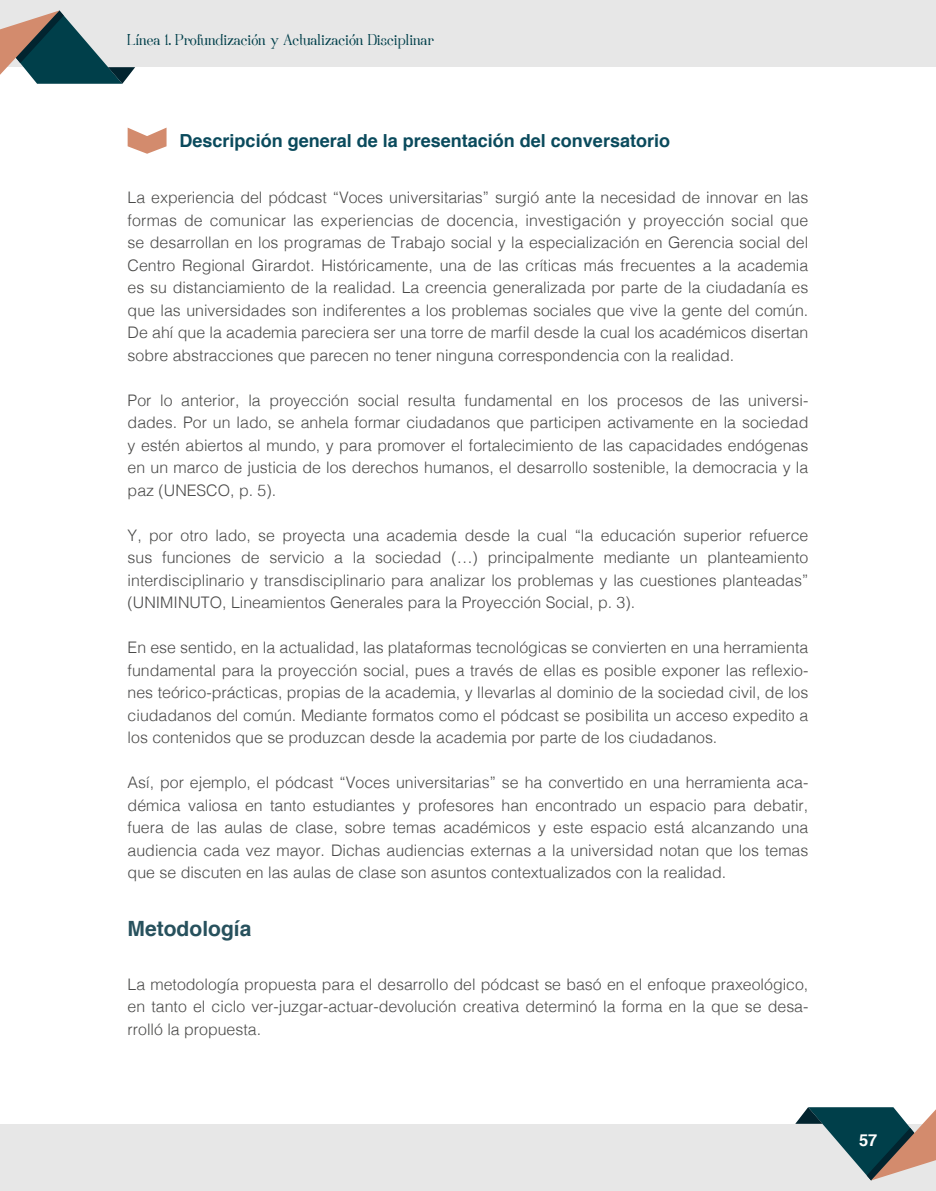
<style>
.page{position:relative;width:936px;height:1191px;background:#fff}
.page>*{position:absolute;margin:0;border:0;box-sizing:border-box;transform-origin:0 0}
.t1{font:700 21px "Helvetica";color:#27515d}
.t2{font:700 18px "Helvetica";color:#0a4a5c}
.t3{font:18px "Fortunatus";color:#003f4a}
.t4{font:700 16.5px "Helvetica";color:#fff}
.t5{font:300 15.9px/22.5px "Helvetica";color:#4a4a49;text-align:justify}
</style>
<div class="page">
<div style="left:0;top:1123px;width:935px;height:68px;background:#e7e7e7"></div>
<svg style="left:795px;top:1107px;width:140px;height:73px"></svg>
<div style="left:0;top:0;width:935px;height:67px;background:#e7e7e7"></div>
<svg style="left:0;top:11px;width:135px;height:73px"></svg>
<svg style="left:128px;top:128px;width:38px;height:26px"></svg>
<p class="t3" style="left:128px;top:27px;width:308px">Línea 1. Profundización y Actualización Disciplinar</p>
<p class="t2" style="left:179px;top:126px;width:492px">Descripción general de la presentación del conversatorio</p>
<p class="t5" style="left:128px;top:185px;width:682px">La experiencia del pódcast “Voces universitarias” surgió ante la necesidad de innovar en las formas de comunicar las experiencias de docencia, investigación y proyección social que se desarrollan en los programas de Trabajo social y la especialización en Gerencia social del Centro Regional Girardot. Históricamente, una de las críticas más frecuentes a la academia es su distanciamiento de la realidad. La creencia generalizada por parte de la ciudadanía es que las universidades son indiferentes a los problemas sociales que vive la gente del común.<br>De ahí que la academia pareciera ser una torre de marfil desde la cual los académicos disertan sobre abstracciones que parecen no tener ninguna correspondencia con la realidad.</p>
<p class="t5" style="left:128px;top:388px;width:682px">Por lo anterior, la proyección social resulta fundamental en los procesos de las universi&shy;dades. Por un lado, se anhela formar ciudadanos que participen activamente en la sociedad y estén abiertos al mundo, y para promover el fortalecimiento de las capacidades endógenas en un marco de justicia de los derechos humanos, el desarrollo sostenible, la democracia y la paz (UNESCO, p. 5).</p>
<p class="t5" style="left:128px;top:523px;width:682px">Y, por otro lado, se proyecta una academia desde la cual “la educación superior refuerce sus funciones de servicio a la sociedad (…) principalmente mediante un planteamiento interdisciplinario y transdisciplinario para analizar los problemas y las cuestiones planteadas” (UNIMINUTO, Lineamientos Generales para la Proyección Social, p. 3).</p>
<p class="t5" style="left:128px;top:635px;width:682px">En ese sentido, en la actualidad, las plataformas tecnológicas se convierten en una herramienta fundamental para la proyección social, pues a través de ellas es posible exponer las reflexio&shy;nes teórico-prácticas, propias de la academia, y llevarlas al dominio de la sociedad civil, de los ciudadanos del común. Mediante formatos como el pódcast se posibilita un acceso expedito a los contenidos que se produzcan desde la academia por parte de los ciudadanos.</p>
<p class="t5" style="left:128px;top:770px;width:682px">Así, por ejemplo, el pódcast “Voces universitarias” se ha convertido en una herramienta aca&shy;démica valiosa en tanto estudiantes y profesores han encontrado un espacio para debatir, fuera de las aulas de clase, sobre temas académicos y este espacio está alcanzando una audiencia cada vez mayor. Dichas audiencias externas a la universidad notan que los temas que se discuten en las aulas de clase son asuntos contextualizados con la realidad.</p>
<h1 class="t1" style="left:128px;top:911px;width:125px">Metodología</h1>
<p class="t5" style="left:128px;top:971px;width:682px">La metodología propuesta para el desarrollo del pódcast se basó en el enfoque praxeológico, en tanto el ciclo ver-juzgar-actuar-devolución creativa determinó la forma en la que se desa&shy;rrolló la propuesta.</p>
<p class="t4" style="left:858px;top:1126px;width:20px">57</p>
</div>
